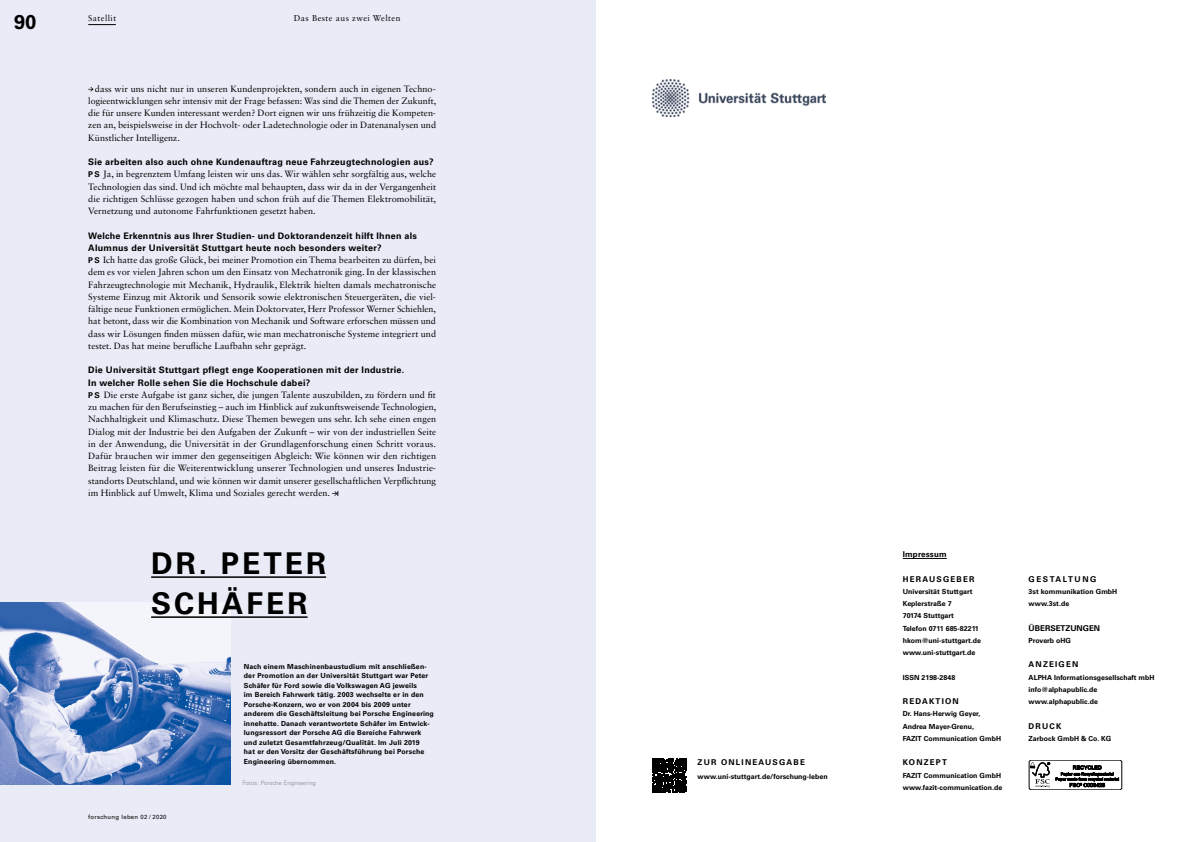
<style>
.page{position:relative;width:1191px;height:842px;background:#fff}
.page>*{position:absolute;margin:0;border:0;box-sizing:border-box;transform-origin:0 0}
.t1{font:700 30px/40px "Univers";letter-spacing:.1em;color:#000}
.t2{font:700 20px "Univers";color:#000}
.t3{font:9.1px/12.2px "Sabon LT Std";letter-spacing:.005em;color:#000;text-align:justify}
.t4{font:700 9px/12.2px "Univers";letter-spacing:.03em;color:#000}
.t5{font:8.5px "Sabon LT Std";letter-spacing:.05em;color:#000}
.t6{font:700 8px "Univers";letter-spacing:.15em;color:#000}
.t7{font:700 8px "Univers";color:#000}
.t8{font:700 8px "Univers";letter-spacing:.2em;color:#000}
.t9{font:700 8px "Univers";letter-spacing:.025em;color:#000}
.t10{font:700 7px/9.5px "Univers";letter-spacing:.025em;color:#000}
.t11{font:700 7px/12.2px "Univers";letter-spacing:.005em;color:#000}
.t12{font:300 6px "Univers";letter-spacing:.005em;color:#82868e}
.t13{font:6px "Univers";letter-spacing:.05em;color:#000}
.s1{font-family:"Univers";font-weight:700;font-size:8px}
</style>
<div class="page">
<div style="left:0;top:0;width:595px;height:842px;background:#e9ebf7"></div>
<svg style="left:332px;top:491px;width:6px;height:5px"></svg>
<img style="left:0;top:603px;width:230px;height:182px">
<img style="left:652px;top:79px;width:173px;height:37px">
<hr style="left:151px;top:576px;width:175px;height:2px;background:#000">
<hr style="left:151px;top:616px;width:156px;height:2px;background:#000">
<hr style="left:902px;top:558px;width:44px;height:1px;background:#000">
<svg style="left:652px;top:758px;width:34px;height:35px"></svg>
<div style="left:1029px;top:760px;width:93px;height:30px;border:1px solid #000;border-radius:2px"></div>
<svg style="left:1030px;top:762px;width:89px;height:26px"></svg>
<svg style="left:88px;top:24px;width:28px;height:1px"></svg>
<svg style="left:88px;top:87px;width:6px;height:5px"></svg>
<h2 class="t2" style="left:14px;top:10px;width:24px">90</h2>
<p class="t5" style="left:88px;top:13px;width:29px">Satellit</p>
<p class="t5" style="left:294px;top:13px;width:108px">Das Beste aus zwei Welten</p>
<p class="t3" style="left:88px;top:82px;width:349px;text-indent:7px">dass wir uns nicht nur in unseren Kundenprojekten, sondern auch in eigenen Techno&shy;logieentwicklungen sehr intensiv mit der Frage befassen: Was sind die Themen der Zukunft, die für unsere Kunden interessant werden? Dort eignen wir uns frühzeitig die Kompeten&shy;zen an, beispielsweise in der Hochvolt- oder Ladetechnologie oder in Datenanalysen und Künstlicher Intelligenz.</p>
<p class="t4" style="left:88px;top:156px;width:347px">Sie arbeiten also auch ohne Kundenauftrag neue Fahrzeugtechnologien aus?</p>
<p class="t3" style="left:88px;top:168px;width:349px"><span class="s1">P S</span> Ja, in begrenztem Umfang leisten wir uns das. Wir wählen sehr sorgfältig aus, welche Technologien das sind. Und ich möchte mal behaupten, dass wir da in der Vergangenheit die richtigen Schlüsse gezogen haben und schon früh auf die Themen Elektromobilität, Vernetzung und autonome Fahrfunktionen gesetzt haben.</p>
<p class="t4" style="left:88px;top:229px;width:330px">Welche Erkenntnis aus Ihrer Studien- und Doktorandenzeit hilft Ihnen als<br>Alumnus der Universität Stuttgart heute noch besonders weiter?</p>
<p class="t3" style="left:88px;top:254px;width:349px"><span class="s1">PS</span> Ich hatte das große Glück, bei meiner Promotion ein Thema bearbeiten zu dürfen, bei dem es vor vielen Jahren schon um den Einsatz von Mechatronik ging. In der klassischen Fahrzeugtechnologie mit Mechanik, Hydraulik, Elektrik hielten damals mechatronische Systeme Einzug mit Aktorik und Sensorik sowie elektronischen Steuergeräten, die viel&shy;fältige neue Funktionen ermöglichen. Mein Doktorvater, Herr Professor Werner Schiehlen, hat betont, dass wir die Kombination von Mechanik und Software erforschen müssen und dass wir Lösungen finden müssen dafür, wie man mechatronische Systeme integriert und testet. Das hat meine berufliche Laufbahn sehr geprägt.</p>
<p class="t4" style="left:88px;top:364px;width:317px">Die Universität Stuttgart pflegt enge Kooperationen mit der Industrie.<br>In welcher Rolle sehen Sie die Hochschule dabei?</p>
<p class="t3" style="left:88px;top:389px;width:350px"><span class="s1">PS</span> Die erste Aufgabe ist ganz sicher, die jungen Talente auszubilden, zu fördern und fit zu machen für den Berufseinstieg – auch im Hinblick auf zukunftsweisende Technologien, Nachhaltigkeit und Klimaschutz. Diese Themen bewegen uns sehr. Ich sehe einen engen Dialog mit der Industrie bei den Aufgaben der Zukunft – wir von der industriellen Seite in der Anwendung, die Universität in der Grundlagenforschung einen Schritt voraus.<br>Dafür brauchen wir immer den gegenseitigen Abgleich: Wie können wir den richtigen Beitrag leisten für die Weiterentwicklung unserer Technologien und unseres Industrie&shy;standorts Deutschland, und wie können wir damit unserer gesellschaftlichen Verpflichtung im Hinblick auf Umwelt, Klima und Soziales gerecht werden.</p>
<h1 class="t1" style="left:151px;top:544px;width:176px">DR. PETER<br>SCHÄFER</h1>
<p class="t10" style="left:244px;top:662px;width:192px">Nach einem Maschinenbaustudium mit anschließen&shy;der Promotion an der Universität Stuttgart war Peter Schäfer für Ford sowie die Volkswagen AG jeweils<br>im Bereich Fahrwerk tätig. 2003 wechselte er in den Porsche-Konzern, wo er von 2004 bis 2009 unter anderem die Geschäftsleitung bei Porsche Engineering innehatte. Danach verantwortete Schäfer im Entwick&shy;lungsressort der Porsche AG die Bereiche Fahrwerk und zuletzt Gesamtfahrzeug/Qualität. Im Juli 2019<br>hat er den Vorsitz der Geschäftsführung bei Porsche Engineering übernommen.</p>
<p class="t13" style="left:88px;top:814px;width:80px">forschung leben 02 / 2020</p>
<p class="t12" style="left:242px;top:779px;width:75px">Fotos: Porsche Engineering</p>
<p class="t6" style="left:697px;top:758px;width:109px">ZUR ONLINEAUSGABE</p>
<p class="t11" style="left:697px;top:771px;width:132px">www.uni-stuttgart.de/forschung-leben</p>
<p class="t9" style="left:902px;top:550px;width:46px">Impressum</p>
<p class="t6" style="left:902px;top:574px;width:73px">HERAUSGEBER</p>
<p class="t11" style="left:902px;top:585px;width:80px">Universität Stuttgart<br>Keplerstraße 7<br>70174 Stuttgart<br>Telefon 0711 685-82211 hkom@uni-stuttgart.de www.uni-stuttgart.de</p>
<p class="t11" style="left:902px;top:671px;width:54px">ISSN 2198-2848</p>
<p class="t6" style="left:902px;top:697px;width:57px">REDAKTION</p>
<p class="t11" style="left:902px;top:708px;width:100px">Dr. Hans-Herwig Geyer,<br>Andrea Mayer-Grenu,<br>FAZIT Communication GmbH</p>
<p class="t6" style="left:902px;top:758px;width:46px">KONZEPT</p>
<p class="t11" style="left:902px;top:769px;width:101px">FAZIT Communication GmbH www.fazit-communication.de</p>
<p class="t8" style="left:1028px;top:574px;width:69px">GESTALTUNG</p>
<p class="t11" style="left:1028px;top:585px;width:90px">3st kommunikation GmbH www.3st.de</p>
<p class="t7" style="left:1028px;top:623px;width:73px">ÜBERSETZUNGEN</p>
<p class="t11" style="left:1028px;top:634px;width:44px">Proverb oHG</p>
<p class="t6" style="left:1028px;top:660px;width:51px">ANZEIGEN</p>
<p class="t11" style="left:1028px;top:671px;width:127px">ALPHA Informationsgesellschaft mbH info@alphapublic.de www.alphapublic.de</p>
<p class="t6" style="left:1028px;top:721px;width:34px">DRUCK</p>
<p class="t11" style="left:1028px;top:732px;width:84px">Zarbock GmbH &amp; Co. KG</p>
</div>
